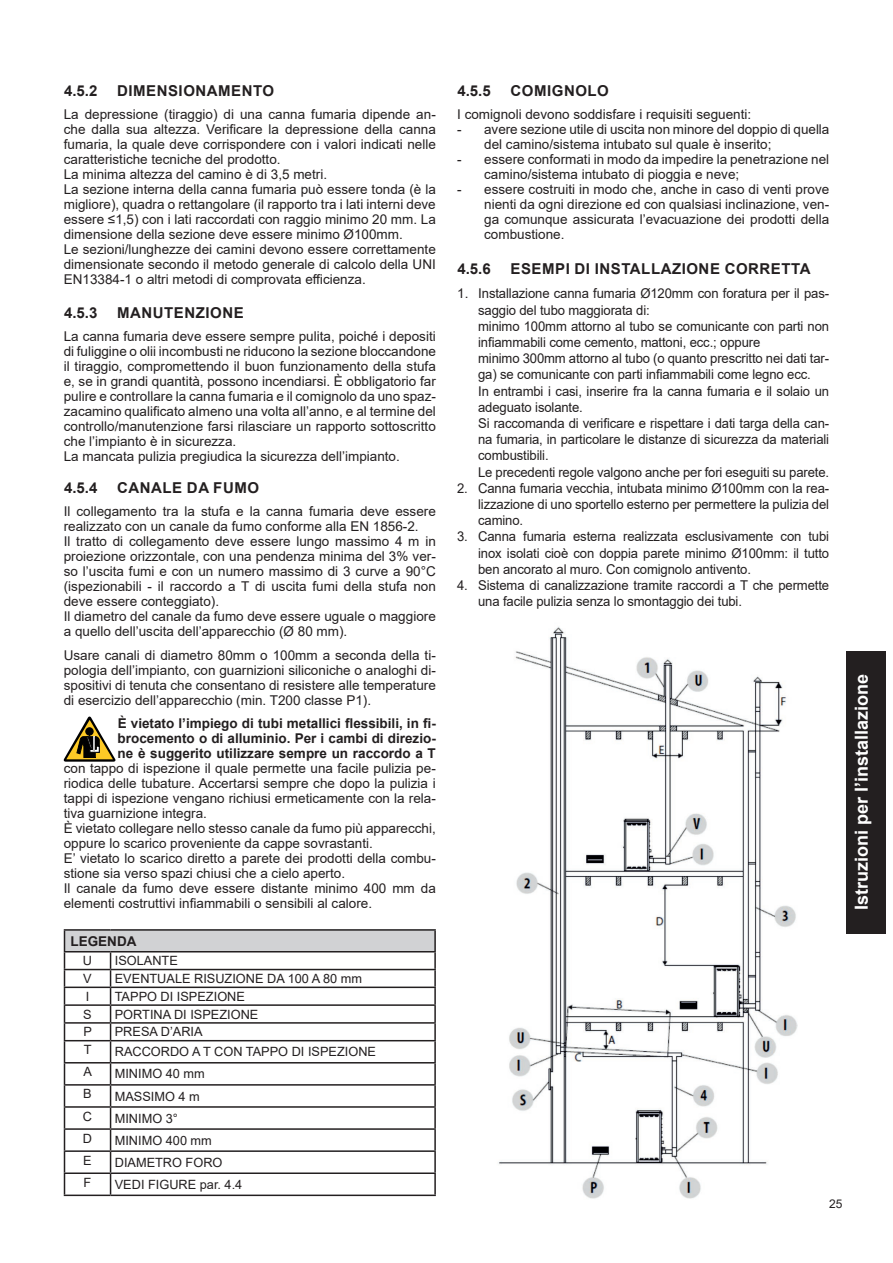
<style>
.page{position:relative;width:893px;height:1263px;background:#fff}
.page>*{position:absolute;margin:0;border:0;box-sizing:border-box;transform-origin:0 0}
.t1{font:700 18px "Arial";color:#fff}
.t2{font:700 15px "Arial";letter-spacing:.035em;color:#231f20}
.t3{font:13.5px/15px "Arial";color:#231f20}
.t4{font:700 13.5px/15px "Arial";color:#231f20;text-align:justify}
.t5{font:12.75px "Arial";color:#231f20}
.t6{font:12px "Arial";color:#231f20}
</style>
<div class="page">
<div style="left:846px;top:651px;width:40px;height:282px;background:#231f20"></div>
<img style="left:498px;top:627px;width:299px;height:572px">
<svg style="left:64px;top:716px;width:51px;height:46px"></svg>
<div style="left:64px;top:930px;width:371px;height:22px;background:#d1d2d4"></div>
<hr style="left:64px;top:929px;width:47px;height:2px;background:#231f20">
<hr style="left:111px;top:929px;width:325px;height:2px;background:#231f20">
<hr style="left:434px;top:931px;width:2px;height:20px;background:#231f20">
<hr style="left:64px;top:951px;width:47px;height:1px;background:#231f20">
<hr style="left:111px;top:951px;width:325px;height:1px;background:#231f20">
<hr style="left:64px;top:969px;width:47px;height:1px;background:#231f20">
<hr style="left:111px;top:969px;width:325px;height:1px;background:#231f20">
<hr style="left:64px;top:986px;width:47px;height:2px;background:#231f20">
<hr style="left:111px;top:986px;width:325px;height:2px;background:#231f20">
<hr style="left:64px;top:1004px;width:47px;height:2px;background:#231f20">
<hr style="left:111px;top:1004px;width:325px;height:2px;background:#231f20">
<hr style="left:64px;top:1022px;width:47px;height:2px;background:#231f20">
<hr style="left:111px;top:1022px;width:325px;height:2px;background:#231f20">
<svg style="left:434px;top:952px;width:2px;height:88px"></svg>
<hr style="left:64px;top:1040px;width:47px;height:1px;background:#231f20">
<hr style="left:111px;top:1040px;width:325px;height:1px;background:#231f20">
<hr style="left:434px;top:1041px;width:2px;height:21px;background:#231f20">
<hr style="left:64px;top:1062px;width:47px;height:1px;background:#231f20">
<hr style="left:111px;top:1062px;width:325px;height:1px;background:#231f20">
<hr style="left:434px;top:1063px;width:2px;height:21px;background:#231f20">
<hr style="left:64px;top:1084px;width:47px;height:1px;background:#231f20">
<hr style="left:111px;top:1084px;width:325px;height:1px;background:#231f20">
<hr style="left:434px;top:1085px;width:2px;height:21px;background:#231f20">
<hr style="left:64px;top:1106px;width:47px;height:2px;background:#231f20">
<hr style="left:111px;top:1106px;width:325px;height:2px;background:#231f20">
<hr style="left:434px;top:1108px;width:2px;height:20px;background:#231f20">
<hr style="left:64px;top:1128px;width:47px;height:2px;background:#231f20">
<hr style="left:111px;top:1128px;width:325px;height:2px;background:#231f20">
<hr style="left:434px;top:1130px;width:2px;height:20px;background:#231f20">
<hr style="left:64px;top:1150px;width:47px;height:2px;background:#231f20">
<hr style="left:111px;top:1150px;width:325px;height:2px;background:#231f20">
<hr style="left:434px;top:1152px;width:2px;height:20px;background:#231f20">
<hr style="left:64px;top:1172px;width:47px;height:2px;background:#231f20">
<svg style="left:64px;top:931px;width:1px;height:263px"></svg>
<hr style="left:111px;top:1172px;width:325px;height:2px;background:#231f20">
<svg style="left:110px;top:952px;width:1px;height:242px"></svg>
<hr style="left:434px;top:1174px;width:2px;height:20px;background:#231f20">
<hr style="left:64px;top:1194px;width:47px;height:2px;background:#231f20">
<hr style="left:111px;top:1194px;width:325px;height:2px;background:#231f20">
<p class="t2" style="left:64px;top:80px;width:35px">4.5.2</p>
<p class="t2" style="left:117px;top:80px;width:159px">DIMENSIONAMENTO</p>
<p class="t3" style="left:64px;top:107px;width:374px">La depressione (tiraggio) di una canna fumaria dipende an&shy;che dalla sua altezza. Verificare la depressione della canna fumaria, la quale deve corrispondere con i valori indicati nelle caratteristiche tecniche del prodotto.<br>La minima altezza del camino è di 3,5 metri.<br>La sezione interna della canna fumaria può essere tonda (è la migliore), quadra o rettangolare (il rapporto tra i lati interni deve essere ≤1,5) con i lati raccordati con raggio minimo 20 mm. La dimensione della sezione deve essere minimo Ø100mm.<br>Le sezioni/lunghezze dei camini devono essere correttamente dimensionate secondo il metodo generale di calcolo della UNI EN13384-1 o altri metodi di comprovata efficienza.</p>
<p class="t2" style="left:64px;top:302px;width:35px">4.5.3</p>
<p class="t2" style="left:117px;top:302px;width:128px">MANUTENZIONE</p>
<p class="t3" style="left:64px;top:329px;width:374px">La canna fumaria deve essere sempre pulita, poiché i depositi di fuliggine o olii incombusti ne riducono la sezione bloccandone il tiraggio, compromettendo il buon funzionamento della stufa e, se in grandi quantità, possono incendiarsi. È obbligatorio far pulire e controllare la canna fumaria e il comignolo da uno spaz&shy;zacamino qualificato almeno una volta all’anno, e al termine del controllo/manutenzione farsi rilasciare un rapporto sottoscritto che l’impianto è in sicurezza.<br>La mancata pulizia pregiudica la sicurezza dell’impianto.</p>
<p class="t2" style="left:64px;top:477px;width:35px">4.5.4</p>
<p class="t2" style="left:117px;top:477px;width:143px">CANALE DA FUMO</p>
<p class="t3" style="left:64px;top:504px;width:374px">Il collegamento tra la stufa e la canna fumaria deve essere realizzato con un canale da fumo conforme alla EN 1856-2.<br>Il tratto di collegamento deve essere lungo massimo 4 m in proiezione orizzontale, con una pendenza minima del 3% ver&shy;so l’uscita fumi e con un numero massimo di 3 curve a 90°C (ispezionabili - il raccordo a T di uscita fumi della stufa non deve essere conteggiato).<br>Il diametro del canale da fumo deve essere uguale o maggiore a quello dell’uscita dell’apparecchio (Ø 80 mm).</p>
<p class="t3" style="left:64px;top:647px;width:374px;text-align:justify">Usare canali di diametro 80mm o 100mm a seconda della ti&shy;pologia dell’impianto, con guarnizioni siliconiche o analoghi di&shy;spositivi di tenuta che consentano di resistere alle temperature di esercizio dell’apparecchio (min. T200 classe P1).</p>
<p class="t4" style="left:118px;top:716px;width:320px">È vietato l’impiego di tubi metallici flessibili, in fi&shy;brocemento o di alluminio. Per i cambi di direzio&shy;ne è suggerito utilizzare sempre un raccordo a T</p>
<p class="t3" style="left:64px;top:761px;width:374px">con tappo di ispezione il quale permette una facile pulizia pe&shy;riodica delle tubature. Accertarsi sempre che dopo la pulizia i tappi di ispezione vengano richiusi ermeticamente con la rela&shy;tiva guarnizione integra.<br>È vietato collegare nello stesso canale da fumo più apparecchi, oppure lo scarico proveniente da cappe sovrastanti.<br>E’ vietato lo scarico diretto a parete dei prodotti della combu&shy;stione sia verso spazi chiusi che a cielo aperto.<br>Il canale da fumo deve essere distante minimo 400 mm da elementi costruttivi infiammabili o sensibili al calore.</p>
<p class="t4" style="left:70px;top:934px;width:68px">LEGENDA</p>
<p class="t5" style="left:83px;top:952px;width:11px">U</p>
<p class="t5" style="left:115px;top:952px;width:65px">ISOLANTE</p>
<p class="t5" style="left:83px;top:970px;width:10px">V</p>
<p class="t5" style="left:115px;top:970px;width:249px">EVENTUALE RISUZIONE DA 100 A 80 mm</p>
<p class="t5" style="left:86px;top:987px;width:5px">I</p>
<p class="t5" style="left:115px;top:987px;width:132px">TAPPO DI ISPEZIONE</p>
<p class="t5" style="left:83px;top:1005px;width:10px">S</p>
<p class="t5" style="left:115px;top:1005px;width:145px">PORTINA DI ISPEZIONE</p>
<p class="t5" style="left:83px;top:1023px;width:10px">P</p>
<p class="t5" style="left:115px;top:1023px;width:89px">PRESA D’ARIA</p>
<p class="t5" style="left:84px;top:1041px;width:9px">T</p>
<p class="t5" style="left:115px;top:1043px;width:263px">RACCORDO A T CON TAPPO DI ISPEZIONE</p>
<p class="t5" style="left:84px;top:1063px;width:10px">A</p>
<p class="t5" style="left:115px;top:1065px;width:91px">MINIMO 40 mm</p>
<p class="t5" style="left:83px;top:1085px;width:10px">B</p>
<p class="t5" style="left:115px;top:1087px;width:87px">MASSIMO 4 m</p>
<p class="t5" style="left:83px;top:1107px;width:11px">C</p>
<p class="t5" style="left:115px;top:1109px;width:65px">MINIMO 3°</p>
<p class="t5" style="left:83px;top:1129px;width:11px">D</p>
<p class="t5" style="left:115px;top:1131px;width:99px">MINIMO 400 mm</p>
<p class="t5" style="left:83px;top:1151px;width:10px">E</p>
<p class="t5" style="left:115px;top:1153px;width:109px">DIAMETRO FORO</p>
<p class="t5" style="left:84px;top:1173px;width:9px">F</p>
<p class="t5" style="left:115px;top:1176px;width:129px">VEDI FIGURE par. 4.4</p>
<p class="t2" style="left:457px;top:80px;width:35px">4.5.5</p>
<p class="t2" style="left:511px;top:80px;width:100px">COMIGNOLO</p>
<p class="t3" style="left:457px;top:107px;width:296px">I comignoli devono soddisfare i requisiti seguenti:</p>
<p class="t3" style="left:484px;top:122px;width:347px;text-indent:-27px">- avere sezione utile di uscita non minore del doppio di quella del camino/sistema intubato sul quale è inserito;</p>
<p class="t3" style="left:484px;top:152px;width:347px;text-indent:-27px">- essere conformati in modo da impedire la penetrazione nel camino/sistema intubato di pioggia e neve;</p>
<p class="t3" style="left:484px;top:182px;width:347px;text-align:justify;text-indent:-27px">- essere costruiti in modo che, anche in caso di venti prove nienti da ogni direzione ed con qualsiasi inclinazione, ven&shy;ga comunque assicurata l’evacuazione dei prodotti della combustione.</p>
<p class="t2" style="left:457px;top:258px;width:35px">4.5.6</p>
<p class="t2" style="left:511px;top:258px;width:301px">ESEMPI DI INSTALLAZIONE CORRETTA</p>
<p class="t3" style="left:478px;top:285px;width:353px;line-height:16.2px;text-indent:-21px">1. Installazione canna fumaria Ø120mm con foratura per il pas&shy;saggio del tubo maggiorata di:<br>minimo 100mm attorno al tubo se comunicante con parti non infiammabili come cemento, mattoni, ecc.; oppure<br>minimo 300mm attorno al tubo (o quanto prescritto nei dati tar&shy;ga) se comunicante con parti infiammabili come legno ecc.<br>In entrambi i casi, inserire fra la canna fumaria e il solaio un adeguato isolante.<br>Si raccomanda di verificare e rispettare i dati targa della can&shy;na fumaria, in particolare le distanze di sicurezza da materiali combustibili.<br>Le precedenti regole valgono anche per fori eseguiti su parete.</p>
<p class="t3" style="left:478px;top:480px;width:353px;line-height:16.2px;text-align:justify;text-indent:-21px">2. Canna fumaria vecchia, intubata minimo Ø100mm con la rea&shy;lizzazione di uno sportello esterno per permettere la pulizia del camino.</p>
<p class="t3" style="left:478px;top:528px;width:352px;line-height:16.2px;text-align:justify;text-indent:-21px">3. Canna fumaria esterna realizzata esclusivamente con tubi inox isolati cioè con doppia parete minimo Ø100mm: il tutto ben ancorato al muro. Con comignolo antivento.</p>
<p class="t3" style="left:478px;top:577px;width:352px;line-height:16.2px;text-indent:-21px">4. Sistema di canalizzazione tramite raccordi a T che permette una facile pulizia senza lo smontaggio dei tubi.</p>
<h1 class="t1" style="left:849px;top:910px;width:238px;rotate:-90deg">Istruzioni per l’installazione</h1>
<p class="t6" style="left:829px;top:1195px;width:15px">25</p>
</div>
